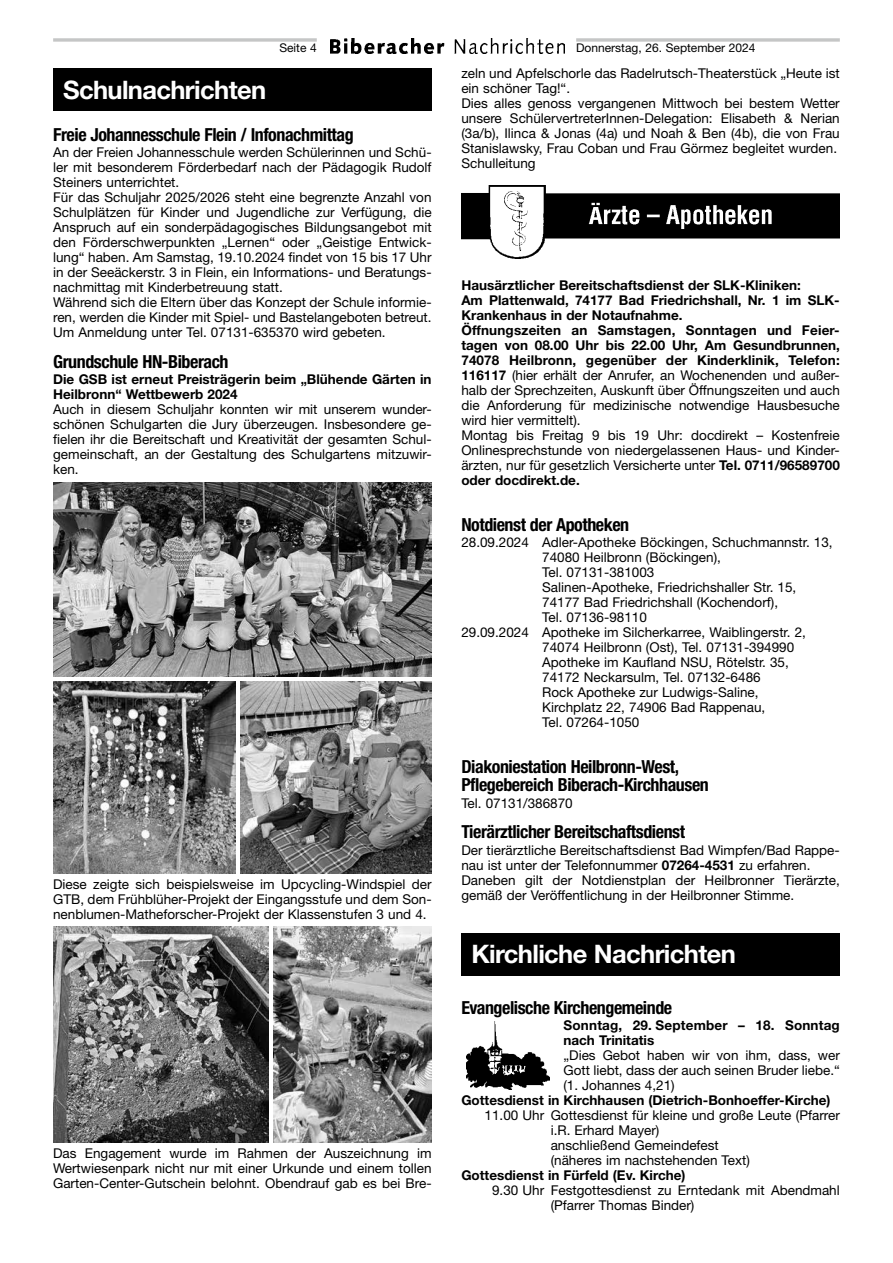
<style>
.page{position:relative;width:893px;height:1263px;background:#fff}
.page>*{position:absolute;margin:0;border:0;box-sizing:border-box;transform-origin:0 0}
.t1{font:700 25.5px "Helvetica Neue LT Std";letter-spacing:-.025em;color:#fff}
.t2{font:700 condensed 18px/18px "Helvetica Neue LT Std";letter-spacing:-.025em;color:#000}
.t3{font:13.5px/15px "Helvetica Neue LT Std";color:#000}
.t4{font:700 13.5px/15px "Helvetica Neue LT Std";color:#000}
.t5{font:12px "Helvetica Neue LT Std";color:#000}
.s1{font-weight:700}
</style>
<div class="page">
<img style="left:330px;top:38px;width:234px;height:15px">
<svg style="left:53px;top:38px;width:264px;height:4px"></svg>
<svg style="left:576px;top:38px;width:264px;height:4px"></svg>
<img style="left:53px;top:482px;width:379px;height:195px">
<img style="left:240px;top:682px;width:192px;height:191px">
<img style="left:53px;top:682px;width:183px;height:191px">
<img style="left:273px;top:927px;width:159px;height:215px">
<img style="left:53px;top:927px;width:216px;height:215px">
<div style="left:53px;top:68px;width:379px;height:43px;background:#000"></div>
<img style="left:467px;top:1022px;width:82px;height:68px">
<img style="left:461px;top:186px;width:379px;height:73px">
<div style="left:461px;top:933px;width:379px;height:42px;background:#000"></div>
<p class="t5" style="left:279px;top:41px;width:39px">Seite 4</p>
<p class="t5" style="left:576px;top:41px;width:181px">Donnerstag, 26. September 2024</p>
<h1 class="t1" style="left:63px;top:74px;width:204px">Schulnachrichten</h1>
<p class="t3" style="left:461px;top:65px;width:380px">zeln und Apfelschorle das Radelrutsch-Theaterstück „Heute ist ein schöner Tag!“.<br>Dies alles genoss vergangenen Mittwoch bei bestem Wetter unsere SchülervertreterInnen-Delegation: Elisabeth &amp; Nerian (3a/b), Ilinca &amp; Jonas (4a) und Noah &amp; Ben (4b), die von Frau Stanislawsky, Frau Coban und Frau Görmez begleitet wurden.<br>Schulleitung</p>
<h2 class="t2" style="left:53px;top:125px;width:302px">Freie Johannesschule Flein / Infonachmittag</h2>
<p class="t3" style="left:53px;top:145px;width:380px">An der Freien Johannesschule werden Schülerinnen und Schü&shy;ler mit besonderem Förderbedarf nach der Pädagogik Rudolf Steiners unterrichtet.<br>Für das Schuljahr 2025/2026 steht eine begrenzte Anzahl von Schulplätzen für Kinder und Jugendliche zur Verfügung, die Anspruch auf ein sonderpädagogisches Bildungsangebot mit den Förderschwerpunkten „Lernen“ oder „Geistige Entwick&shy;lung“ haben. Am Samstag, 19.10.2024 findet von 15 bis 17 Uhr in der Seeäckerstr. 3 in Flein, ein Informations- und Beratungs&shy;nachmittag mit Kinderbetreuung statt.<br>Während sich die Eltern über das Konzept der Schule informie&shy;ren, werden die Kinder mit Spiel- und Bastelangeboten betreut.<br>Um Anmeldung unter Tel. 07131-635370 wird gebeten.</p>
<h2 class="t2" style="left:53px;top:352px;width:177px">Grundschule HN-Biberach</h2>
<p class="t4" style="left:53px;top:372px;width:380px">Die GSB ist erneut Preisträgerin beim „Blühende Gärten in<br>Heilbronn“ Wettbewerb 2024</p>
<p class="t3" style="left:53px;top:402px;width:380px;text-align:justify">Auch in diesem Schuljahr konnten wir mit unserem wunder&shy;schönen Schulgarten die Jury überzeugen. Insbesondere ge&shy;fielen ihr die Bereitschaft und Kreativität der gesamten Schul&shy;gemeinschaft, an der Gestaltung des Schulgartens mitzuwir&shy;ken.</p>
<p class="t3" style="left:461px;top:277px;width:380px"><span class="s1">Hausärztlicher Bereitschaftsdienst der SLK-Kliniken:<br>Am Plattenwald, 74177 Bad Friedrichshall, Nr. 1 im SLK-Krankenhaus in der Notaufnahme.<br>Öffnungszeiten an Samstagen, Sonntagen und Feier&shy;tagen von 08.00 Uhr bis 22.00 Uhr, Am Gesundbrunnen, 74078 Heilbronn, gegenüber der Kinderklinik, Telefon:<br>116117</span> (hier erhält der Anrufer, an Wochenenden und außer&shy;halb der Sprechzeiten, Auskunft über Öffnungszeiten und auch die Anforderung für medizinische notwendige Hausbesuche wird hier vermittelt).<br>Montag bis Freitag 9 bis 19 Uhr: docdirekt – Kostenfreie Onlinesprechstunde von niedergelassenen Haus- und Kinder&shy;ärzten, nur für gesetzlich Versicherte unter <span class="s1">Tel. 0711/96589700 oder docdirekt.de.</span></p>
<h2 class="t2" style="left:461px;top:515px;width:169px">Notdienst der Apotheken</h2>
<p class="t3" style="left:461px;top:535px;width:373px">28.09.2024 Adler-Apotheke Böckingen, Schuchmannstr. 13,</p>
<p class="t3" style="left:542px;top:550px;width:180px">74080 Heilbronn (Böckingen),</p>
<p class="t3" style="left:542px;top:565px;width:114px">Tel. 07131-381003</p>
<p class="t3" style="left:542px;top:580px;width:256px">Salinen-Apotheke, Friedrichshaller Str. 15,</p>
<p class="t3" style="left:542px;top:595px;width:237px">74177 Bad Friedrichshall (Kochendorf),</p>
<p class="t3" style="left:542px;top:610px;width:106px">Tel. 07136-98110</p>
<p class="t3" style="left:461px;top:625px;width:346px">29.09.2024 Apotheke im Silcherkarree, Waiblingerstr. 2,</p>
<p class="t3" style="left:542px;top:640px;width:254px">74074 Heilbronn (Ost), Tel. 07131-394990</p>
<p class="t3" style="left:542px;top:655px;width:248px">Apotheke im Kaufland NSU, Rötelstr. 35,</p>
<p class="t3" style="left:542px;top:670px;width:220px">74172 Neckarsulm, Tel. 07132-6486</p>
<p class="t3" style="left:542px;top:685px;width:218px">Rock Apotheke zur Ludwigs-Saline,</p>
<p class="t3" style="left:542px;top:700px;width:225px">Kirchplatz 22, 74906 Bad Rappenau,</p>
<p class="t3" style="left:542px;top:715px;width:99px">Tel. 07264-1050</p>
<h2 class="t2" style="left:461px;top:757px;width:249px">Diakoniestation Heilbronn-West,<br>Pflegebereich Biberach-Kirchhausen</h2>
<p class="t3" style="left:461px;top:795px;width:113px">Tel. 07131/386870</p>
<h2 class="t2" style="left:461px;top:823px;width:225px">Tierärztlicher Bereitschaftsdienst</h2>
<p class="t3" style="left:461px;top:842px;width:380px">Der tierärztliche Bereitschaftsdienst Bad Wimpfen/Bad Rappe&shy;nau ist unter der Telefonnummer <span class="s1">07264-4531</span> zu erfahren.<br>Daneben gilt der Notdienstplan der Heilbronner Tierärzte, gemäß der Veröffentlichung in der Heilbronner Stimme.</p>
<p class="t3" style="left:53px;top:876px;width:380px;text-align:justify">Diese zeigte sich beispielsweise im Upcycling-Windspiel der GTB, dem Frühblüher-Projekt der Eingangsstufe und dem Son&shy;nenblumen-Matheforscher-Projekt der Klassenstufen 3 und 4.</p>
<p class="t3" style="left:53px;top:1145px;width:380px;text-align:justify">Das Engagement wurde im Rahmen der Auszeichnung im Wertwiesenpark nicht nur mit einer Urkunde und einem tollen Garten-Center-Gutschein belohnt. Obendrauf gab es bei Bre-</p>
<h1 class="t1" style="left:471px;top:938px;width:266px">Kirchliche Nachrichten</h1>
<h2 class="t2" style="left:461px;top:998px;width:212px">Evangelische Kirchengemeinde</h2>
<p class="t4" style="left:563px;top:1018px;width:278px">Sonntag, 29. September – 18. Sonntag nach Trinitatis</p>
<p class="t3" style="left:563px;top:1048px;width:278px;text-align:justify">„Dies Gebot haben wir von ihm, dass, wer Gott liebt, dass der auch seinen Bruder liebe.“ (1. Johannes 4,21)</p>
<p class="t4" style="left:461px;top:1093px;width:371px">Gottesdienst in Kirchhausen (Dietrich-Bonhoeffer-Kirche)</p>
<p class="t3" style="left:551px;top:1108px;width:291px;text-indent:-66px">11.00 Uhr Gottesdienst für kleine und große Leute (Pfarrer i.R. Erhard Mayer)<br>anschließend Gemeindefest<br>(näheres im nachstehenden Text)</p>
<p class="t4" style="left:461px;top:1168px;width:226px">Gottesdienst in Fürfeld (Ev. Kirche)</p>
<p class="t3" style="left:551px;top:1183px;width:291px;text-indent:-59px">9.30 Uhr Festgottesdienst zu Erntedank mit Abendmahl (Pfarrer Thomas Binder)</p>
</div>
